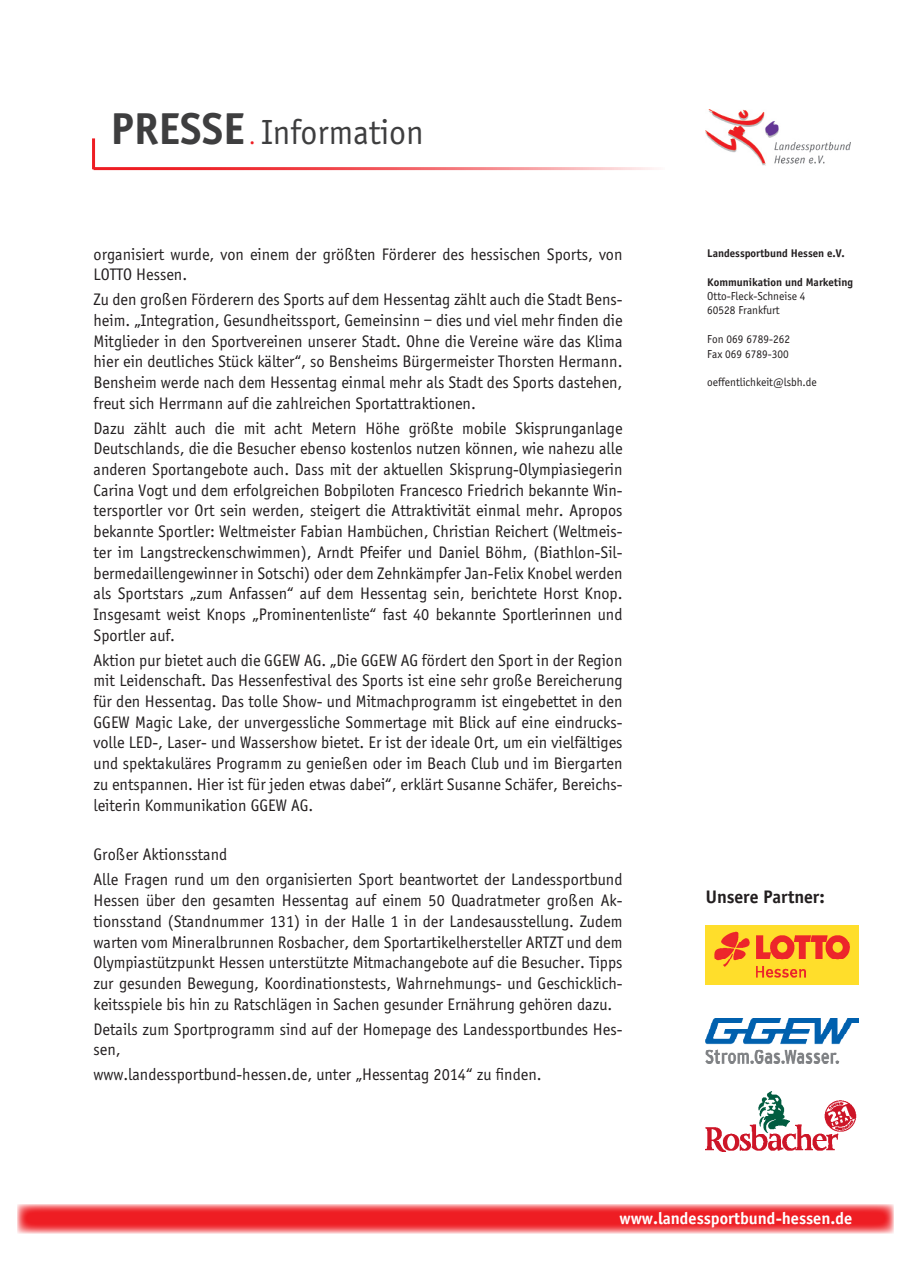
<style>
.page{position:relative;width:910px;height:1280px;background:#fff}
.page>*{position:absolute;margin:0;border:0;box-sizing:border-box;transform-origin:0 0}
.t1{font:36px "Sportiv";color:#3e3e3f}
.t2{font:700 19.5px "Sportiv";color:#231f20}
.t3{font:700 18px "Sportiv";color:#fff}
.t4{font:17.25px/20.7px "Sportiv";color:#231f20;text-align:justify}
.t5{font:12px/14.4px "Sportiv";color:#231f20}
.t6{font:700 12px "Sportiv";color:#231f20}
.s1{font-weight:700;font-size:48px}
.s2{font-size:22.5px;color:#ee1d23}
</style>
<div class="page">
<img style="left:706px;top:925px;width:153px;height:59px">
<img style="left:706px;top:110px;width:145px;height:55px">
<hr style="left:94px;top:167px;width:571px;height:3px;background:#ee1d23">
<hr style="left:92px;top:138px;width:3px;height:31px;background:#ee1d23">
<svg style="left:17px;top:1204px;width:877px;height:29px;background:#f1484d"></svg>
<img style="left:706px;top:1018px;width:153px;height:45px">
<img style="left:706px;top:1091px;width:151px;height:60px">
<h1 class="t1" style="left:111px;top:112px;width:315px"><span class="s1">PRESSE</span> <span class="s2">.</span> Information</h1>
<p class="t4" style="left:94px;top:244px;width:530px">organisiert wurde, von einem der größten Förderer des hessischen Sports, von<br>LOTTO Hessen.</p>
<p class="t4" style="left:94px;top:289px;width:530px">Zu den großen Förderern des Sports auf dem Hessentag zählt auch die Stadt Bens&shy;heim. „Integration, Gesundheitssport, Gemeinsinn – dies und viel mehr finden die Mitglieder in den Sportvereinen unserer Stadt. Ohne die Vereine wäre das Klima hier ein deutliches Stück kälter“, so Bensheims Bürgermeister Thorsten Hermann.<br>Bensheim werde nach dem Hessentag einmal mehr als Stadt des Sports dastehen, freut sich Herrmann auf die zahlreichen Sportattraktionen.</p>
<p class="t4" style="left:94px;top:418px;width:530px">Dazu zählt auch die mit acht Metern Höhe größte mobile Skisprunganlage Deutschlands, die die Besucher ebenso kostenlos nutzen können, wie nahezu alle anderen Sportangebote auch. Dass mit der aktuellen Skisprung-Olympiasiegerin Carina Vogt und dem erfolgreichen Bobpiloten Francesco Friedrich bekannte Win&shy;tersportler vor Ort sein werden, steigert die Attraktivität einmal mehr. Apropos bekannte Sportler: Weltmeister Fabian Hambüchen, Christian Reichert (Weltmeis&shy;ter im Langstreckenschwimmen), Arndt Pfeifer und Daniel Böhm, (Biathlon-Sil&shy;bermedaillengewinner in Sotschi) oder dem Zehnkämpfer Jan-Felix Knobel werden als Sportstars „zum Anfassen“ auf dem Hessentag sein, berichtete Horst Knop.<br>Insgesamt weist Knops „Prominentenliste“ fast 40 bekannte Sportlerinnen und Sportler auf.</p>
<p class="t4" style="left:94px;top:650px;width:531px">Aktion pur bietet auch die GGEW AG. „Die GGEW AG fördert den Sport in der Region mit Leidenschaft. Das Hessenfestival des Sports ist eine sehr große Bereicherung für den Hessentag. Das tolle Show- und Mitmachprogramm ist eingebettet in den GGEW Magic Lake, der unvergessliche Sommertage mit Blick auf eine eindrucks&shy;volle LED-, Laser- und Wassershow bietet. Er ist der ideale Ort, um ein vielfältiges und spektakuläres Programm zu genießen oder im Beach Club und im Biergarten zu entspannen. Hier ist für jeden etwas dabei“, erklärt Susanne Schäfer, Bereichs&shy;leiterin Kommunikation GGEW AG.</p>
<p class="t4" style="left:94px;top:842px;width:530px;line-height:24.9px">Großer Aktionsstand<br>Alle Fragen rund um den organisierten Sport beantwortet der Landessportbund</p>
<p class="t4" style="left:94px;top:890px;width:530px">Hessen über den gesamten Hessentag auf einem 50 Quadratmeter großen Ak&shy;tionsstand (Standnummer 131) in der Halle 1 in der Landesausstellung. Zudem warten vom Mineralbrunnen Rosbacher, dem Sportartikelhersteller ARTZT und dem Olympiastützpunkt Hessen unterstützte Mitmachangebote auf die Besucher. Tipps zur gesunden Bewegung, Koordinationstests, Wahrnehmungs- und Geschicklich&shy;keitsspiele bis hin zu Ratschlägen in Sachen gesunder Ernährung gehören dazu.</p>
<p class="t4" style="left:94px;top:1019px;width:530px">Details zum Sportprogramm sind auf der Homepage des Landessportbundes Hes&shy;sen,</p>
<p class="t4" style="left:94px;top:1064px;width:449px">www.landessportbund-hessen.de, unter „Hessentag 2014“ zu finden.</p>
<p class="t6" style="left:707px;top:246px;width:139px">Landessportbund Hessen e.V.</p>
<p class="t6" style="left:707px;top:275px;width:147px">Kommunikation und Marketing</p>
<p class="t5" style="left:707px;top:289px;width:100px">Otto-Fleck-Schneise 4<br>60528 Frankfurt</p>
<p class="t5" style="left:707px;top:332px;width:84px">Fon 069 6789-262<br>Fax 069 6789-300</p>
<p class="t5" style="left:707px;top:375px;width:111px">oeffentlichkeit@lsbh.de</p>
<p class="t2" style="left:706px;top:885px;width:120px">Unsere Partner:</p>
<p class="t3" style="left:620px;top:1208px;width:234px">www.landessportbund-hessen.de</p>
</div>
